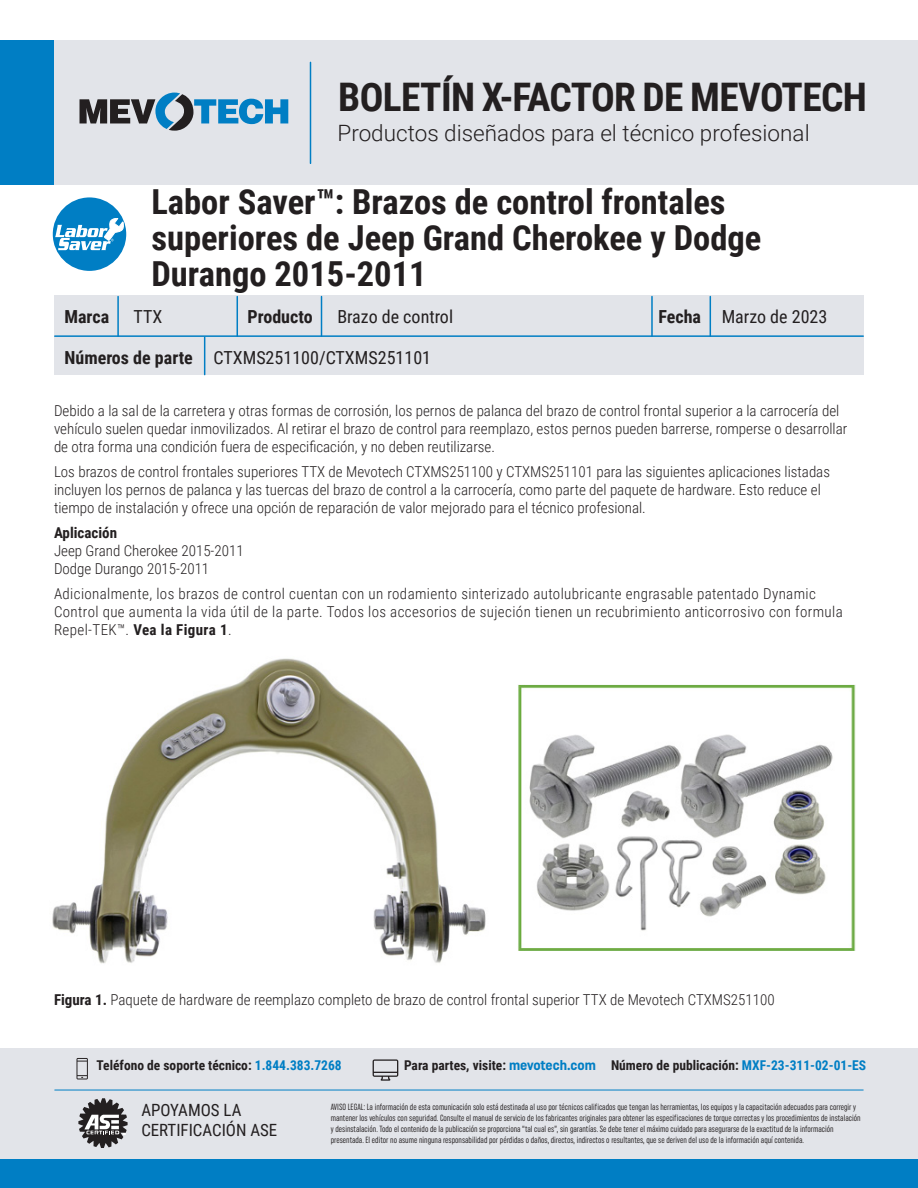
<style>
.page{position:relative;width:918px;height:1188px;background:#fff}
.page>*{position:absolute;margin:0;border:0;box-sizing:border-box;transform-origin:0 0}
.t1{font:700 39.3px "Roboto Condensed";letter-spacing:-.015em;color:#231f20}
.t2{font:700 34.5px/36px "Roboto Condensed";color:#231f20}
.t3{font:300 22.5px "Roboto";color:#231f20}
.t4{font:18px "Roboto Condensed";color:#231f20}
.t5{font:700 18px "Roboto Condensed";color:#231f20}
.t6{font:16.8px/20.2px "Roboto Condensed";color:#231f20}
.Basic_Body{font:300 15px/18px "Roboto Condensed";color:#231f20}
.Basic_Body-2{font:300 15px/18px "Roboto Condensed";letter-spacing:.025em;color:#231f20}
.t7{font:700 13.5px "Roboto Condensed";color:#231f20}
.t8{font:extra-condensed 9px/10.8px "Uniform";color:#231f20}
.s1{font-weight:700}
.s2{color:#007ec4}
.s3{font-family:"Uniform Condensed";font-size:14.25px;color:#007ec4}
</style>
<div class="page">
<div style="left:54px;top:296px;width:810px;height:79px;background:#e2e4e9"></div>
<hr style="left:237px;top:297px;width:1px;height:39px;background:#007ec4">
<hr style="left:651px;top:297px;width:2px;height:39px;background:#007ec4">
<hr style="left:321px;top:297px;width:1px;height:39px;background:#007ec4">
<hr style="left:710px;top:297px;width:1px;height:39px;background:#007ec4">
<hr style="left:117px;top:297px;width:2px;height:39px;background:#007ec4">
<hr style="left:55px;top:335px;width:808px;height:2px;background:#007ec4">
<hr style="left:204px;top:337px;width:1px;height:38px;background:#007ec4">
<div style="left:44px;top:40px;width:874px;height:145px;background:#e2e4e9"></div>
<div style="left:0;top:40px;width:54px;height:145px;background:#007ec4"></div>
<hr style="left:310px;top:62px;width:1px;height:101px;background:#007ec4">
<svg style="left:80px;top:93px;width:208px;height:38px"></svg>
<div style="left:53px;top:197px;width:73px;height:74px;background:#007ec4;border-radius:50%"></div>
<svg style="left:55px;top:218px;width:70px;height:32px"></svg>
<div style="left:0;top:1049px;width:918px;height:139px;background:#e2e4e9"></div>
<div style="left:0;top:1160px;width:918px;height:28px;background:#007ec4"></div>
<svg style="left:78px;top:1098px;width:50px;height:50px"></svg>
<svg style="left:76px;top:1058px;width:12px;height:21px"></svg>
<svg style="left:373px;top:1059px;width:25px;height:22px"></svg>
<hr style="left:55px;top:1090px;width:808px;height:1px;background:#007ec4">
<img style="left:52px;top:658px;width:804px;height:306px">
<p class="t1" style="left:338px;top:70px;width:530px">BOLETÍN X-FACTOR DE MEVOTECH</p>
<p class="t3" style="left:338px;top:117px;width:474px">Productos diseñados para el técnico profesional</p>
<p class="t2" style="left:151px;top:183px;width:611px">Labor Saver™: Brazos de control frontales superiores de Jeep Grand Cherokee y Dodge<br>Durango 2015-2011</p>
<p class="t5" style="left:64px;top:304px;width:46px">Marca</p>
<p class="t4" style="left:134px;top:304px;width:30px">TTX</p>
<p class="t5" style="left:248px;top:304px;width:67px">Producto</p>
<p class="t4" style="left:337px;top:304px;width:117px">Brazo de control</p>
<p class="t4" style="left:658px;top:304px;width:170px"><span class="s1">Fecha</span> Marzo de 2023</p>
<p class="t4" style="left:64px;top:345px;width:368px"><span class="s1">Números de parte</span> CTXMS251100/CTXMS251101</p>
<p class="Basic_Body" style="left:54px;top:401px;width:795px">Debido a la sal de la carretera y otras formas de corrosión, los pernos de palanca del brazo de control frontal superior a la carrocería del vehículo suelen quedar inmovilizados. Al retirar el brazo de control para reemplazo, estos pernos pueden barrerse, romperse o desarrollar de otra forma una condición fuera de especificación, y no deben reutilizarse.</p>
<p class="Basic_Body" style="left:54px;top:462px;width:778px">Los brazos de control frontales superiores TTX de Mevotech CTXMS251100 y CTXMS251101 para las siguientes aplicaciones listadas incluyen los pernos de palanca y las tuercas del brazo de control a la carrocería, como parte del paquete de hardware. Esto reduce el tiempo de instalación y ofrece una opción de reparación de valor mejorado para el técnico profesional.</p>
<p class="Basic_Body" style="left:54px;top:523px;width:191px"><span class="s1">Aplicación<br></span>Jeep Grand Cherokee 2015-2011<br>Dodge Durango 2015-2011</p>
<p class="Basic_Body-2" style="left:54px;top:584px;width:790px">Adicionalmente, los brazos de control cuentan con un rodamiento sinterizado autolubricante engrasable patentado Dynamic<br>Control que aumenta la vida útil de la parte. Todos los accesorios de sujeción tienen un recubrimiento anticorrosivo con formula<br>Repel-TEK™. <span class="s1">Vea la Figura 1</span>.</p>
<p class="Basic_Body" style="left:54px;top:990px;width:722px"><span class="s1">Figura 1.</span> Paquete de hardware de reemplazo completo de brazo de control frontal superior TTX de Mevotech CTXMS251100</p>
<p class="t7" style="left:97px;top:1055px;width:247px">Teléfono de soporte técnico: <span class="s2">1.844.383.7268</span></p>
<p class="t7" style="left:404px;top:1055px;width:464px">Para partes, visite: <span class="s3">mevotech.com</span> Número de publicación: <span class="s2">MXF-23-311-02-01-ES</span></p>
<p class="t6" style="left:141px;top:1099px;width:137px">APOYAMOS LA<br>CERTIFICACIÓN ASE</p>
<p class="t8" style="left:331px;top:1102px;width:531px">AVISO LEGAL: La información de esta comunicación solo está destinada al uso por técnicos calificados que tengan las herramientas, los equipos y la capacitación adecuados para corregir y mantener los vehículos con seguridad. Consulte el manual de servicio de los fabricantes originales para obtener las especificaciones de torque correctas y los procedimientos de instalación y desinstalación. Todo el contenido de la publicación se proporciona “tal cual es”, sin garantías. Se debe tener el máximo cuidado para asegurarse de la exactitud de la información presentada. El editor no asume ninguna responsabilidad por pérdidas o daños, directos, indirectos o resultantes, que se deriven del uso de la información aquí contenida.</p>
</div>
